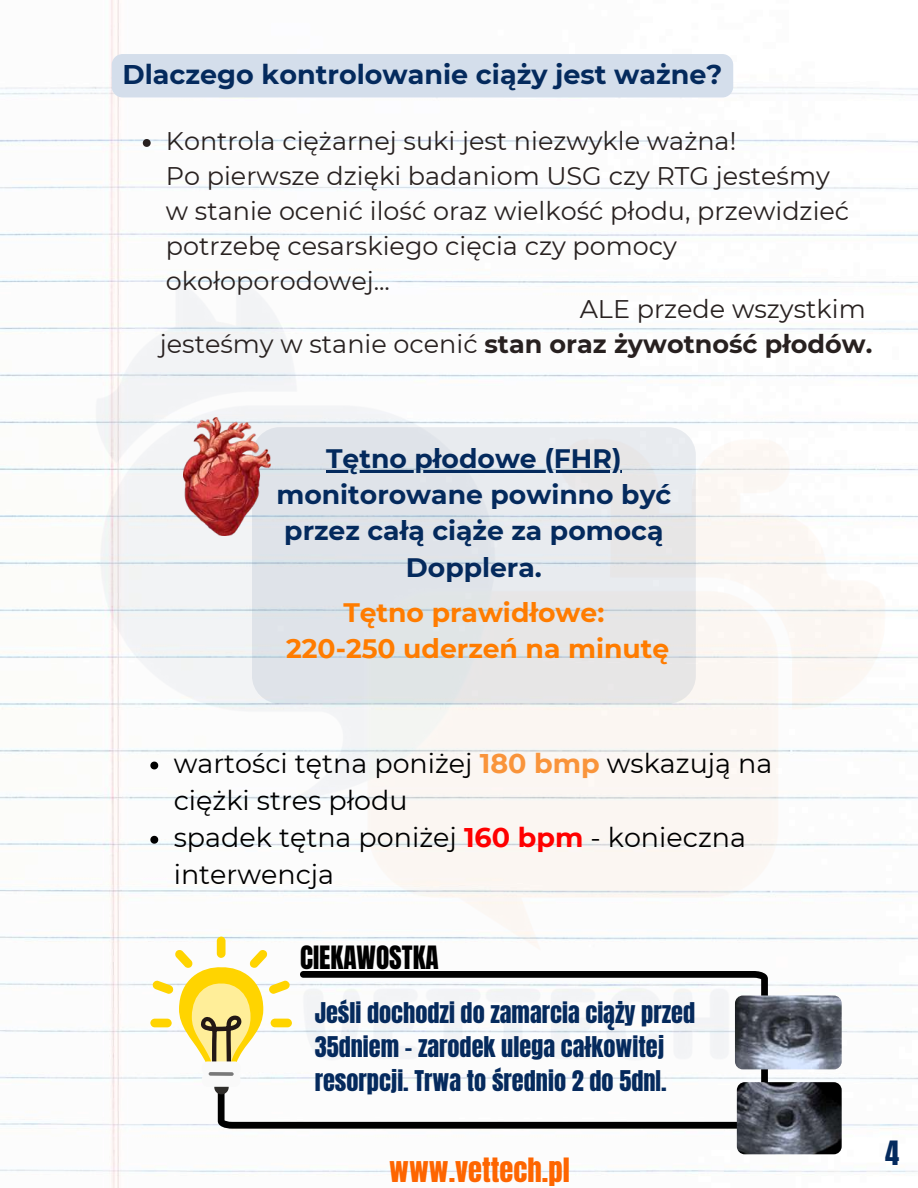
<style>
.page{position:relative;width:918px;height:1188px;background:#fff}
.page>*{position:absolute;margin:0;border:0;box-sizing:border-box;transform-origin:0 0}
.t1{font:28.5px "Anton";color:#fe6500}
.t2{font:28.5px "Anton";color:#042a5d}
.t3{font:27.3px "Anton";color:#000}
.t4{font:27px/37.2px "Montserrat";color:#000}
.t5{font:700 27px "Montserrat";color:#042a5d}
.t6{font:700 26.7px/36.2px "Montserrat";color:#042a5d;text-align:center}
.t7{font:700 26.7px/36.2px "Montserrat";color:#ff7c00;text-align:center}
.t8{font:25.5px/34.8px "Montserrat";color:#282120}
.t9{font:24.3px/33.8px "Anton";color:#052a5d}
.s1{font-weight:700}
.s2{font-weight:700;color:#f9943b}
.s3{font-weight:700;color:#f00}
</style>
<div class="page">
<img style="left:0;top:0;width:918px;height:1188px">
<img style="left:59px;top:232px;width:859px;height:864px">
<div style="left:252px;top:427px;width:444px;height:277px;background:#e1e5e9;border-radius:28px"></div>
<img style="left:183px;top:418px;width:87px;height:118px">
<svg style="left:218px;top:971px;width:550px;height:158px"></svg>
<svg style="left:150px;top:936px;width:142px;height:134px"></svg>
<svg style="left:214px;top:1087px;width:15px;height:7px"></svg>
<div style="left:202px;top:1073px;width:38px;height:14px;background:#f9f9f9;border-radius:6px"></div>
<div style="left:202px;top:1061px;width:38px;height:14px;background:#f9f9f9;border-radius:6px"></div>
<svg style="left:209px;top:1072px;width:25px;height:4px"></svg>
<div style="left:112px;top:54px;width:621px;height:43px;background:#d4deeb"></div>
<svg style="left:143px;top:139px;width:8px;height:8px"></svg>
<hr style="left:326px;top:470px;width:296px;height:3px;background:#042a5d">
<svg style="left:150px;top:762px;width:8px;height:7px"></svg>
<svg style="left:150px;top:836px;width:8px;height:8px"></svg>
<img style="left:735px;top:996px;width:107px;height:73px;border-radius:8px">
<img style="left:737px;top:1082px;width:104px;height:72px;border-radius:8px">
<p class="t5" style="left:123px;top:58px;width:601px">Dlaczego kontrolowanie ciąży jest ważne?</p>
<p class="t8" style="left:166px;top:124px;width:685px">Kontrola ciężarnej suki jest niezwykle ważna!<br>Po pierwsze dzięki badaniom USG czy RTG jesteśmy w stanie ocenić ilość oraz wielkość płodu, przewidzieć potrzebę cesarskiego cięcia czy pomocy okołoporodowej...</p>
<p class="t8" style="left:160px;top:291px;width:714px;text-align:right">ALE przede wszystkim<br>jesteśmy w stanie ocenić <span class="s1">stan oraz żywotność płodów.</span></p>
<p class="t6" style="left:276px;top:440px;width:396px">Tętno płodowe (FHR) monitorowane powinno być przez całą ciąże za pomocą<br>Dopplera.</p>
<p class="t7" style="left:286px;top:594px;width:385px">Tętno prawidłowe:<br>220-250 uderzeń na minutę</p>
<p class="t4" style="left:174px;top:745px;width:600px">wartości tętna poniżej <span class="s2">180 bmp</span> wskazują na ciężki stres płodu<br>spadek tętna poniżej <span class="s3">160 bpm</span> - konieczna interwencja</p>
<p class="t3" style="left:300px;top:938px;width:140px">CIEKAWOSTKA</p>
<p class="t9" style="left:315px;top:997px;width:382px">Jeśli dochodzi do zamarcia ciąży przed<br>35dniem - zarodek ulega całkowitej resorpcji. Trwa to średnio 2 do 5dnI.</p>
<p class="t1" style="left:389px;top:1149px;width:182px">www.vettech.pl</p>
<p class="t2" style="left:885px;top:1133px;width:16px">4</p>
</div>
